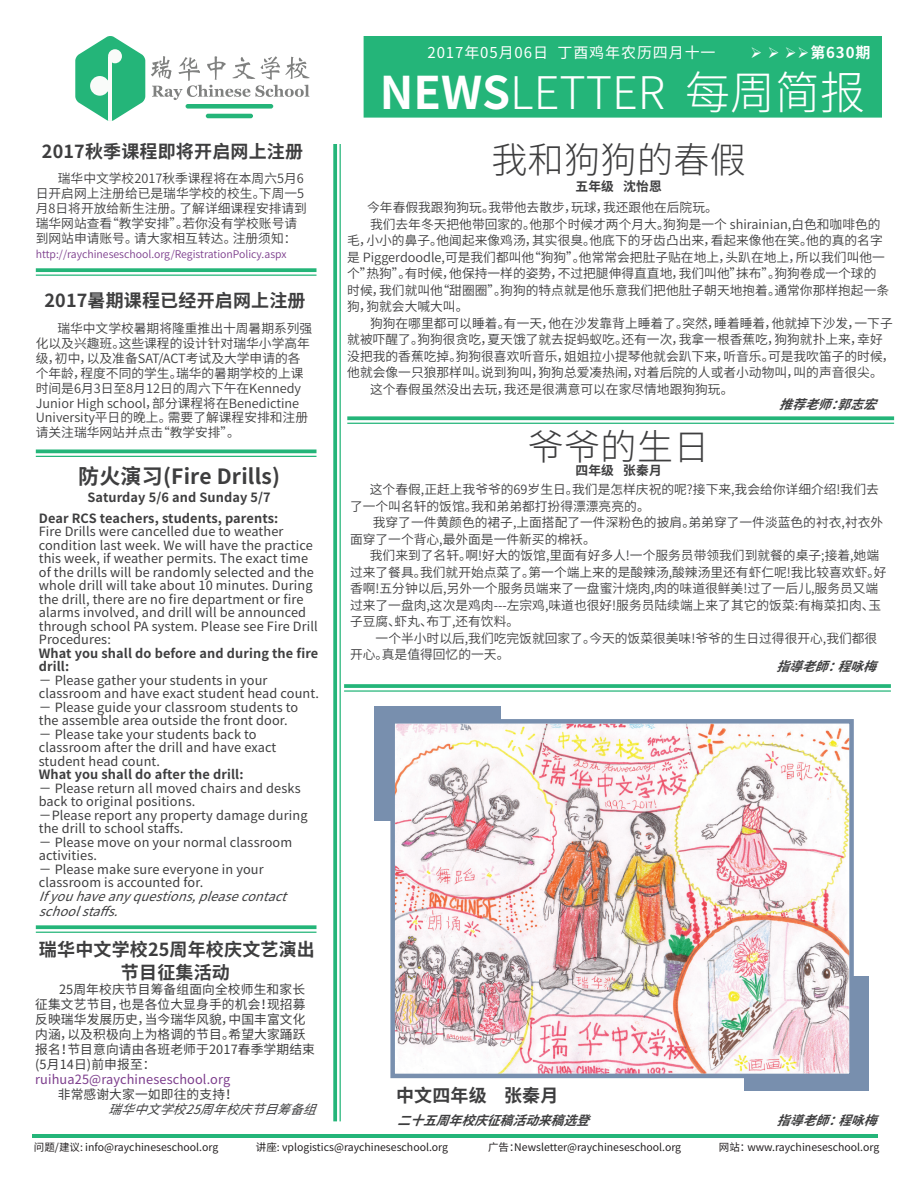
<style>
.page{position:relative;width:918px;height:1188px;background:#fff}
.page>*{position:absolute;margin:0;border:0;box-sizing:border-box;transform-origin:0 0}
.t1{font:300 45px "Noto Sans CJ Ksc";color:#fff}
.t2{font:300 36px "Noto Sans CJ Ksc";letter-spacing:.01em;color:#3e3e3f}
.t3{font:700 21px "Noto Sans CJ Ksc";letter-spacing:.01em;color:#3e3e3f}
.t4{font:700 18px/22.5px "Noto Sans CJ Ksc";letter-spacing:.01em;color:#3e3e3f;text-align:center}
.t5{font:15px "Noto Sans CJ Ksc";letter-spacing:.06em;color:#fff}
.t6{font:700 15px "Noto Sans CJ Ksc";letter-spacing:.06em;color:#fff}
.t7{font:600 12.75px/15px "Noto Sans CJ Ksc";color:#3e3e3f}
.t8{font:12.75px/13.5px "Noto Sans CJ Ksc";letter-spacing:.01em;color:#3e3e3f}
.t9{font:700 12.75px/21px "Noto Sans CJ Ksc";letter-spacing:.01em;color:#3e3e3f}
.t10{font:italic 12.75px/14.2px "Noto Sans CJ Ksc";color:#3e3e3f}
.t11{font:italic 700 12.75px "Noto Sans CJ Ksc";color:#3e3e3f}
.t12{font:12.75px "Noto Sans CJ Ksc";letter-spacing:.01em;color:#7c3d8c}
.t13{font:10.5px "Noto Sans CJ Ksc";color:#231f20}
.t14{font:600 10.5px "Noto Sans CJ Ksc";color:#7c3d8c}
.s1{font-weight:700}
</style>
<div class="page">
<svg style="left:151px;top:56px;width:159px;height:62px"></svg>
<svg style="left:75px;top:36px;width:70px;height:85px"></svg>
<div style="left:108px;top:49px;width:14px;height:14px;background:#f9fbf9;border-radius:50%"></div>
<div style="left:90px;top:76px;width:19px;height:20px;background:#f9fbf9;border-radius:50%"></div>
<hr style="left:108px;top:57px;width:4px;height:64px;background:#f9fbf9">
<div style="left:364px;top:36px;width:518px;height:82px;background:#24b579"></div>
<hr style="left:32px;top:1134px;width:846px;height:3px;background:#24b579">
<div style="left:744px;top:976px;width:125px;height:114px;background:#788fae"></div>
<hr style="left:340px;top:144px;width:1px;height:977px;background:#24b579">
<svg style="left:333px;top:144px;width:4px;height:977px;background:#34ba82"></svg>
<hr style="left:36px;top:932px;width:280px;height:1px;background:#24b579">
<svg style="left:36px;top:925px;width:280px;height:4px"></svg>
<hr style="left:36px;top:456px;width:280px;height:1px;background:#24b579">
<svg style="left:36px;top:449px;width:280px;height:4px"></svg>
<hr style="left:36px;top:275px;width:280px;height:1px;background:#24b579">
<svg style="left:36px;top:268px;width:280px;height:4px"></svg>
<hr style="left:344px;top:690px;width:547px;height:2px;background:#24b579">
<svg style="left:344px;top:684px;width:547px;height:4px;background:#31b981"></svg>
<hr style="left:347px;top:423px;width:547px;height:1px;background:#24b579">
<svg style="left:347px;top:416px;width:547px;height:4px;background:#39bc86"></svg>
<div style="left:374px;top:706px;width:127px;height:115px;background:#788fae"></div>
<img style="left:395px;top:724px;width:454px;height:349px">
<div style="left:390px;top:719px;width:464px;height:359px;border:4px solid #788fae"></div>
<p class="t5" style="left:428px;top:44px;width:290px">2017年05月06日 丁酉鸡年农历四月十一</p>
<p class="t6" style="left:751px;top:44px;width:121px">➢ ➢ ➢➢第630期</p>
<h3 class="t4" style="left:42px;top:140px;width:263px">2017秋季课程即将开启网上注册</h3>
<p class="t7" style="left:36px;top:172px;width:273px;text-indent:22px">瑞华中文学校2017秋季课程将在本周六5月6日开启网上注册给已是瑞华学校的校生。下周一5月8日将开放给新生注册。了解详细课程安排请到瑞华网站查看“教学安排”。若你没有学校账号请到网站申请账号。请大家相互转达。注册须知：</p>
<p class="t14" style="left:36px;top:249px;width:252px">http://raychineseschool.org/RegistrationPolicy.aspx</p>
<h3 class="t4" style="left:44px;top:290px;width:263px">2017暑期课程已经开启网上注册</h3>
<p class="t7" style="left:36px;top:321px;width:278px;text-indent:22px">瑞华中文学校暑期将隆重推出十周暑期系列强化以及兴趣班。这些课程的设计针对瑞华小学高年级，初中，以及准备SAT/ACT考试及大学申请的各个年龄，程度不同的学生。瑞华的暑期学校的上课时间是6月3日至8月12日的周六下午在Kennedy<br>Junior High school，部分课程将在Benedictine<br>University平日的晚上。需要了解课程安排和注册请关注瑞华网站并点击“教学安排”。</p>
<h3 class="t3" style="left:78px;top:464px;width:203px">防火演习(Fire Drills)</h3>
<p class="t9" style="left:39px;top:487px;width:241px;text-indent:49px">Saturday 5/6 and Sunday 5/7<br>Dear RCS teachers, students, parents:</p>
<p class="t8" style="left:39px;top:525px;width:281px">Fire Drills were cancelled due to weather condition last week. We will have the practice this week, if weather permits. The exact time of the drills will be randomly selected and the whole drill will take about 10 minutes. During the drill, there are no fire department or fire alarms involved, and drill will be announced through school PA system. Please see Fire Drill Procedures:</p>
<p class="t9" style="left:39px;top:646px;width:281px;line-height:13.5px">What you shall do before and during the fire drill:</p>
<p class="t8" style="left:39px;top:673px;width:282px">－ Please gather your students in your classroom and have exact student head count.－ Please guide your classroom students to the assemble area outside the front door.<br>－ Please take your students back to classroom after the drill and have exact student head count.</p>
<p class="t9" style="left:39px;top:764px;width:206px">What you shall do after the drill:</p>
<p class="t8" style="left:39px;top:781px;width:270px">－ Please return all moved chairs and desks back to original positions.<br>－Please report any property damage during the drill to school staffs.<br>－ Please move on your normal classroom activities.<br>－ Please make sure everyone in your classroom is accounted for.</p>
<p class="t10" style="left:39px;top:890px;width:262px">Ifyouhaveanyquestions,pleasecontact schoolstaffs.</p>
<h3 class="t4" style="left:39px;top:939px;width:277px">瑞华中文学校25周年校庆文艺演出节目征集活动</h3>
<p class="t8" style="left:35px;top:982px;width:281px;line-height:15px;text-indent:24px">25周年校庆节目筹备组面向全校师生和家长征集文艺节目，也是各位大显身手的机会！现招募反映瑞华发展历史，当今瑞华风貌，中国丰富文化内涵，以及积极向上为格调的节目。希望大家踊跃报名！节目意向请由各班老师于2017春季学期结束(5月14日)前申报至：</p>
<p class="t12" style="left:35px;top:1072px;width:197px">ruihua25@raychineseschool.org</p>
<p class="t8" style="left:58px;top:1088px;width:182px">非常感谢大家一如即往的支持！</p>
<p class="t10" style="left:108px;top:1102px;width:222px">瑞华中文学校25周年校庆节目筹备组</p>
<h1 class="t1" style="left:380px;top:67px;width:487px"><span class="s1">NEWS</span>LETTER 每周简报</h1>
<h2 class="t2" style="left:492px;top:139px;width:256px">我和狗狗的春假</h2>
<p class="t9" style="left:576px;top:176px;width:88px">五年级 沈怡恩</p>
<p class="t7" style="left:367px;top:200px;width:352px">今年春假我跟狗狗玩。我带他去散步，玩球，我还跟他在后院玩。</p>
<p class="t7" style="left:370px;top:217px;width:512px">我们去年冬天把他带回家的。他那个时候才两个月大。狗狗是一个 shirainian,白色和咖啡色的</p>
<p class="t7" style="left:347px;top:233px;width:537px">毛，小小的鼻子。他闻起来像鸡汤，其实很臭。他底下的牙齿凸出来，看起来像他在笑。他的真的名字</p>
<p class="t7" style="left:347px;top:250px;width:539px">是 Piggerdoodle,可是我们都叫他“狗狗”。他常常会把肚子贴在地上，头趴在地上，所以我们叫他一</p>
<p class="t7" style="left:347px;top:266px;width:531px">个”热狗”。有时候，他保持一样的姿势，不过把腿伸得直直地，我们叫他”抹布”。狗狗卷成一个球的</p>
<p class="t7" style="left:347px;top:283px;width:543px">时候，我们就叫他“甜圈圈”。狗狗的特点就是他乐意我们把他肚子朝天地抱着。通常你那样抱起一条</p>
<p class="t7" style="left:347px;top:299px;width:123px">狗，狗就会大喊大叫。</p>
<p class="t7" style="left:370px;top:316px;width:524px">狗狗在哪里都可以睡着。有一天，他在沙发靠背上睡着了。突然，睡着睡着，他就掉下沙发，一下子</p>
<p class="t7" style="left:347px;top:332px;width:537px">就被吓醒了。狗狗很贪吃，夏天饿了就去捉蚂蚁吃。还有一次，我拿一根香蕉吃，狗狗就扑上来，幸好</p>
<p class="t7" style="left:347px;top:349px;width:549px">没把我的香蕉吃掉。狗狗很喜欢听音乐，姐姐拉小提琴他就会趴下来，听音乐。可是我吹笛子的时候，</p>
<p class="t7" style="left:347px;top:365px;width:537px">他就会像一只狼那样叫。说到狗叫，狗狗总爱凑热闹，对着后院的人或者小动物叫，叫的声音很尖。</p>
<p class="t7" style="left:370px;top:382px;width:365px">这个春假虽然没出去玩，我还是很满意可以在家尽情地跟狗狗玩。</p>
<p class="t11" style="left:779px;top:397px;width:111px">推荐老师：郭志宏</p>
<h2 class="t2" style="left:528px;top:427px;width:183px">爷爷的生日</h2>
<p class="t9" style="left:576px;top:460px;width:88px">四年级 张秦月</p>
<p class="t7" style="left:350px;top:482px;width:530px;line-height:16.5px;text-indent:20px">这个春假,正赶上我爷爷的69岁生日。我们是怎样庆祝的呢?接下来,我会给你详细介绍!我们去了一个叫名轩的饭馆。我和弟弟都打扮得漂漂亮亮的。</p>
<p class="t7" style="left:350px;top:515px;width:535px;line-height:16.5px;text-indent:23px">我穿了一件黄颜色的裙子,上面搭配了一件深粉色的披肩。弟弟穿了一件淡蓝色的衬衣,衬衣外面穿了一个背心,最外面是一件新买的棉袄。</p>
<p class="t7" style="left:350px;top:548px;width:538px;line-height:16.5px;text-indent:20px">我们来到了名轩。啊!好大的饭馆,里面有好多人!一个服务员带领我们到就餐的桌子;接着,她端过来了餐具。我们就开始点菜了。第一个端上来的是酸辣汤,酸辣汤里还有虾仁呢!我比较喜欢虾。好香啊!五分钟以后,另外一个服务员端来了一盘蜜汁烧肉,肉的味道很鲜美!过了一后儿,服务员又端过来了一盘肉,这次是鸡肉---左宗鸡,味道也很好!服务员陆续端上来了其它的饭菜:有梅菜扣肉、玉子豆腐、虾丸、布丁,还有饮料。</p>
<p class="t7" style="left:350px;top:630px;width:529px;line-height:16.5px;text-indent:26px">一个半小时以后,我们吃完饭就回家了。今天的饭菜很美味!爷爷的生日过得很开心,我们都很开心。真是值得回忆的一天。</p>
<p class="t11" style="left:776px;top:660px;width:114px">指導老師：程咏梅</p>
<h3 class="t4" style="left:396px;top:1085px;width:164px">中文四年级 张秦月</h3>
<p class="t11" style="left:398px;top:1113px;width:206px">二十五周年校庆征稿活动来稿选登</p>
<p class="t11" style="left:777px;top:1113px;width:114px">指導老師：程咏梅</p>
<p class="t13" style="left:34px;top:1141px;width:186px">问题/建议: info@raychineseschool.org</p>
<p class="t13" style="left:256px;top:1141px;width:194px">讲座: vplogistics@raychineseschool.org</p>
<p class="t13" style="left:488px;top:1141px;width:195px">广告：Newsletter@raychineseschool.org</p>
<p class="t13" style="left:719px;top:1141px;width:162px">网站：www.raychineseschool.org</p>
</div>
